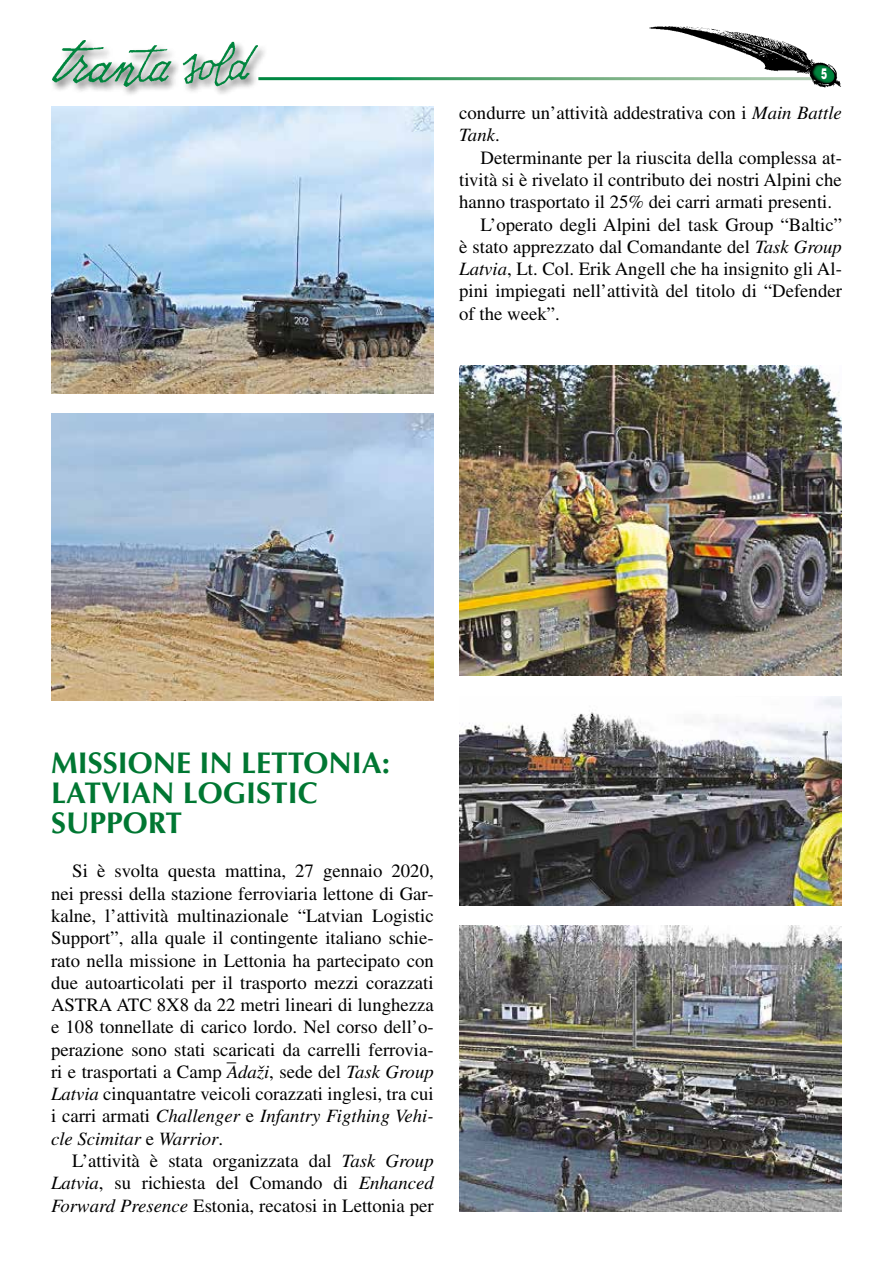
<style>
.page{position:relative;width:893px;height:1263px;background:#fff}
.page>*{position:absolute;margin:0;border:0;box-sizing:border-box;transform-origin:0 0}
.t1{font:700 30px/30px "Optima LT Std";color:#007732}
.t2{font:18.75px/22.2px "Times LT Std";color:#000;text-align:justify}
.t3{font:italic 18.75px/22.2px "Times LT Std";color:#000}
.t4{font:900 15px "Helvetica LT Std";color:#fff;scale:.6 1}
.s1{font-style:italic}
.s2{font-style:normal}
</style>
<div class="page">
<div style="left:50px;top:38px;width:218px;height:59px;background:#000;opacity:.7"></div>
<img style="left:52px;top:41px;width:205px;height:45px">
<hr style="left:258px;top:77px;width:558px;height:3px;background:#fff">
<img style="left:633px;top:26px;width:208px;height:62px">
<svg style="left:810px;top:63px;width:26px;height:22px"></svg>
<img style="left:51px;top:106px;width:383px;height:287px">
<img style="left:51px;top:414px;width:383px;height:287px">
<img style="left:459px;top:365px;width:383px;height:310px">
<img style="left:460px;top:696px;width:382px;height:209px">
<img style="left:460px;top:925px;width:382px;height:287px">
<p class="t4" style="left:821px;top:64px;width:12px">5</p>
<p class="t2" style="left:459px;top:102px;width:384px">condurre un’attività addestrativa con i <span class="s1">Main Battle<br>Tank</span>.</p>
<p class="t2" style="left:480px;top:146px;width:363px">Determinante per la riuscita della complessa at-</p>
<p class="t2" style="left:459px;top:168px;width:384px">tività si è rivelato il contributo dei nostri Alpini che</p>
<p class="t2" style="left:459px;top:191px;width:374px">hanno trasportato il 25% dei carri armati presenti.</p>
<p class="t2" style="left:480px;top:213px;width:363px">L’operato degli Alpini del task Group “Baltic”</p>
<p class="t2" style="left:459px;top:235px;width:384px">è stato apprezzato dal Comandante del <span class="s1">Task Group</span></p>
<p class="t2" style="left:459px;top:258px;width:384px"><span class="s1">Latvia</span>, Lt. Col. Erik Angell che ha insignito gli Al-</p>
<p class="t2" style="left:459px;top:280px;width:384px">pini impiegati nell’attività del titolo di “Defender</p>
<p class="t2" style="left:459px;top:302px;width:102px">of the week”.</p>
<h1 class="t1" style="left:51px;top:748px;width:341px">MISSIONE IN LETTONIA:<br>LATVIAN LOGISTIC<br>SUPPORT</h1>
<p class="t2" style="left:51px;top:860px;width:384px;text-indent:21px">Si è svolta questa mattina, 27 gennaio 2020, nei pressi della stazione ferroviaria lettone di Gar&shy;kalne, l’attività multinazionale “Latvian Logistic Support”, alla quale il contingente italiano schie&shy;rato nella missione in Lettonia ha partecipato con due autoarticolati per il trasporto mezzi corazzati ASTRA ATC 8X8 da 22 metri lineari di lunghezza e 108 tonnellate di carico lordo. Nel corso dell’o&shy;perazione sono stati scaricati da carrelli ferrovia&shy;ri e trasportati a Camp <span class="s1">Adaži</span>, sede del <span class="s1">Task Group</span></p>
<p class="t2" style="left:51px;top:1035px;width:384px;line-height:38.8px;text-indent:176px"><span class="s1">_<br>Latvia</span> cinquantatre veicoli corazzati inglesi, tra cui</p>
<p class="t3" style="left:51px;top:1105px;width:384px"><span class="s2">i carri armati</span> Challenger <span class="s2">e</span> Infantry Figthing Vehi&shy;cle Scimitar <span class="s2">e</span> Warrior<span class="s2">.</span></p>
<p class="t2" style="left:51px;top:1149px;width:384px;text-indent:21px">L’attività è stata organizzata dal <span class="s1">Task Group Latvia</span>, su richiesta del Comando di <span class="s1">Enhanced Forward Presence</span> Estonia, recatosi in Lettonia per</p>
</div>
